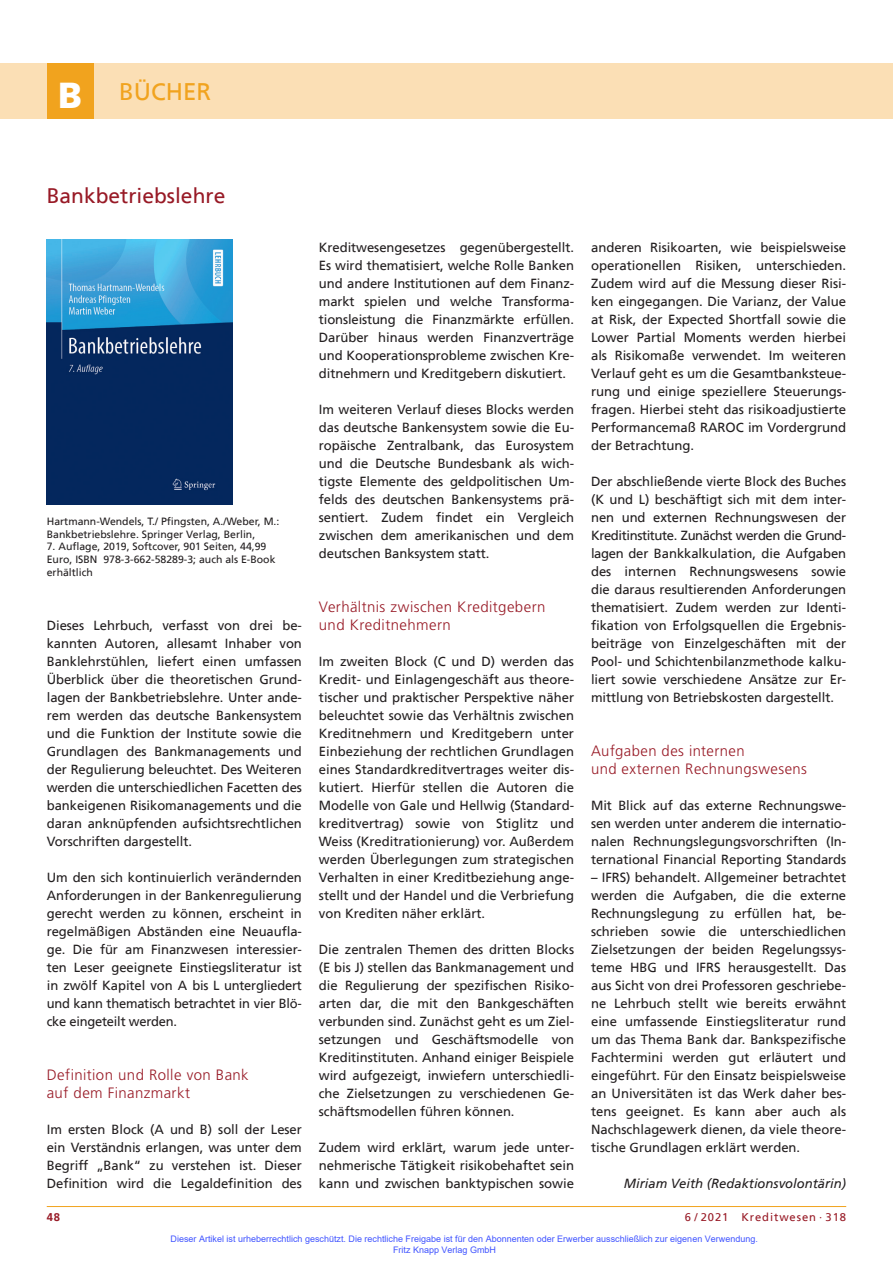
<style>
.page{position:relative;width:893px;height:1263px;background:#fff}
.page>*{position:absolute;margin:0;border:0;box-sizing:border-box;transform-origin:0 0}
.t1{font:24px "Frutiger";color:#f1a31e}
.t2{font:21px "Frutiger";color:#981a26}
.t3{font:300 15px/18px "Frutiger";letter-spacing:.03em;color:#981a26}
.t4{font:13.2px/18px "Frutiger";letter-spacing:-.005em;color:#231f20;text-align:justify}
.t5{font:italic 13.2px "Frutiger";color:#231f20}
.t6{font:11.25px "Frutiger";letter-spacing:.08em;color:#981a26}
.t7{font:700 11.25px "Frutiger";color:#981a26}
.t8{font:10.5px/12.8px "Frutiger";color:#231f20}
.t9{font:9px/10.8px "Arial";color:#4054ff}
.s1{font-weight:900;font-size:36px;color:#fff}
</style>
<div class="page">
<hr style="left:47px;top:1206px;width:799px;height:1px;background:#f1a31e">
<div style="left:0;top:64px;width:893px;height:55px;background:#fbdfb5"></div>
<div style="left:47px;top:64px;width:47px;height:55px;background:#f1a31e"></div>
<img style="left:47px;top:239px;width:185px;height:265px">
<h1 class="t1" style="left:58px;top:81px;width:154px"><span class="s1">B</span> BÜCHER</h1>
<h2 class="t2" style="left:47px;top:186px;width:180px">Bankbetriebslehre</h2>
<p class="t8" style="left:47px;top:515px;width:234px">Hartmann-Wendels, T./ Pfingsten, A./Weber, M.:<br>Bankbetriebslehre. Springer Verlag, Berlin,</p>
<p class="t8" style="left:47px;top:541px;width:230px">7. Auflage, 2019, Softcover, 901 Seiten, 44,99<br>Euro, ISBN 978-3-662-58289-3; auch als E-Book erhältlich</p>
<p class="t4" style="left:47px;top:617px;width:257px">Dieses Lehrbuch, verfasst von drei be&shy;kannten Autoren, allesamt Inhaber von Banklehrstühlen, liefert einen umfassen Überblick über die theoretischen Grund&shy;lagen der Bankbetriebslehre. Unter ande&shy;rem werden das deutsche Bankensystem und die Funktion der Institute sowie die Grundlagen des Bankmanagements und der Regulierung beleuchtet. Des Weiteren werden die unterschiedlichen Facetten des bankeigenen Risikomanagements und die daran anknüpfenden aufsichtsrechtlichen Vorschriften dargestellt.</p>
<p class="t4" style="left:47px;top:869px;width:257px">Um den sich kontinuierlich verändernden Anforderungen in der Bankenregulierung gerecht werden zu können, erscheint in regelmäßigen Abständen eine Neuaufla&shy;ge. Die für am Finanzwesen interessier&shy;ten Leser geeignete Einstiegsliteratur ist in zwölf Kapitel von A bis L untergliedert und kann thematisch betrachtet in vier Blö&shy;cke eingeteilt werden.</p>
<p class="t3" style="left:47px;top:1066px;width:204px">Definition und Rolle von Bank auf dem Finanzmarkt</p>
<p class="t4" style="left:47px;top:1121px;width:257px">Im ersten Block (A und B) soll der Leser ein Verständnis erlangen, was unter dem Begriff „Bank“ zu verstehen ist. Dieser Definition wird die Legaldefinition des</p>
<p class="t4" style="left:319px;top:239px;width:257px">Kreditwesengesetzes gegenübergestellt.<br>Es wird thematisiert, welche Rolle Banken und andere Institutionen auf dem Finanz&shy;markt spielen und welche Transforma&shy;tionsleistung die Finanzmärkte erfüllen.<br>Darüber hinaus werden Finanzverträge und Kooperationsprobleme zwischen Kre&shy;ditnehmern und Kreditgebern diskutiert.</p>
<p class="t4" style="left:319px;top:401px;width:257px">Im weiteren Verlauf dieses Blocks werden das deutsche Bankensystem sowie die Eu&shy;ropäische Zentralbank, das Eurosystem und die Deutsche Bundesbank als wich&shy;tigste Elemente des geldpolitischen Um&shy;felds des deutschen Bankensystems prä&shy;sentiert. Zudem findet ein Vergleich zwischen dem amerikanischen und dem deutschen Banksystem statt.</p>
<p class="t3" style="left:319px;top:598px;width:228px">Verhältnis zwischen Kreditgebern und Kreditnehmern</p>
<p class="t4" style="left:319px;top:653px;width:257px">Im zweiten Block (C und D) werden das Kredit- und Einlagengeschäft aus theore&shy;tischer und praktischer Perspektive näher beleuchtet sowie das Verhältnis zwischen Kreditnehmern und Kreditgebern unter Einbeziehung der rechtlichen Grundlagen eines Standardkreditvertrages weiter dis&shy;kutiert. Hierfür stellen die Autoren die Modelle von Gale und Hellwig (Standard&shy;kreditvertrag) sowie von Stiglitz und Weiss (Kreditrationierung) vor. Außerdem werden Überlegungen zum strategischen Verhalten in einer Kreditbeziehung ange&shy;stellt und der Handel und die Verbriefung von Krediten näher erklärt.</p>
<p class="t4" style="left:319px;top:941px;width:257px">Die zentralen Themen des dritten Blocks (E bis J) stellen das Bankmanagement und die Regulierung der spezifischen Risiko&shy;arten dar, die mit den Bankgeschäften verbunden sind. Zunächst geht es um Ziel&shy;setzungen und Geschäftsmodelle von Kreditinstituten. Anhand einiger Beispiele wird aufgezeigt, inwiefern unterschiedli&shy;che Zielsetzungen zu verschiedenen Ge&shy;schäftsmodellen führen können.</p>
<p class="t4" style="left:319px;top:1139px;width:257px">Zudem wird erklärt, warum jede unter&shy;nehmerische Tätigkeit risikobehaftet sein kann und zwischen banktypischen sowie</p>
<p class="t4" style="left:591px;top:239px;width:257px">anderen Risikoarten, wie beispielsweise operationellen Risiken, unterschieden.<br>Zudem wird auf die Messung dieser Risi&shy;ken eingegangen. Die Varianz, der Value at Risk, der Expected Shortfall sowie die Lower Partial Moments werden hierbei als Risikomaße verwendet. Im weiteren Verlauf geht es um die Gesamtbanksteue&shy;rung und einige speziellere Steuerungs&shy;fragen. Hierbei steht das risikoadjustierte Performancemaß RAROC im Vordergrund der Betrachtung.</p>
<p class="t4" style="left:591px;top:473px;width:257px">Der abschließende vierte Block des Buches (K und L) beschäftigt sich mit dem inter&shy;nen und externen Rechnungswesen der Kreditinstitute. Zunächst werden die Grund&shy;lagen der Bankkalkulation, die Aufgaben des internen Rechnungswesens sowie die daraus resultierenden Anforderungen thematisiert. Zudem werden zur Identi&shy;fikation von Erfolgsquellen die Ergebnis&shy;beiträge von Einzelgeschäften mit der Pool- und Schichtenbilanzmethode kalku&shy;liert sowie verschiedene Ansätze zur Er&shy;mittlung von Betriebskosten dargestellt.</p>
<p class="t3" style="left:591px;top:742px;width:217px">Aufgaben des internen<br>und externen Rechnungswesens</p>
<p class="t4" style="left:591px;top:797px;width:257px">Mit Blick auf das externe Rechnungswe&shy;sen werden unter anderem die internatio&shy;nalen Rechnungslegungsvorschriften (In&shy;ternational Financial Reporting Standards</p>
<p class="t4" style="left:591px;top:869px;width:257px">– IFRS) behandelt. Allgemeiner betrachtet werden die Aufgaben, die die externe Rechnungslegung zu erfüllen hat, be&shy;schrieben sowie die unterschiedlichen Zielsetzungen der beiden Regelungssys&shy;teme HBG und IFRS herausgestellt. Das aus Sicht von drei Professoren geschriebe&shy;ne Lehrbuch stellt wie bereits erwähnt eine umfassende Einstiegsliteratur rund um das Thema Bank dar. Bankspezifische Fachtermini werden gut erläutert und eingeführt. Für den Einsatz beispielsweise an Universitäten ist das Werk daher bes&shy;tens geeignet. Es kann aber auch als Nachschlagewerk dienen, da viele theore&shy;tische Grundlagen erklärt werden.</p>
<p class="t5" style="left:624px;top:1177px;width:224px">Miriam Veith (Redaktionsvolontärin)</p>
<p class="t7" style="left:47px;top:1211px;width:15px">48</p>
<p class="t6" style="left:685px;top:1211px;width:163px">6 / 2021 Kreditwesen · 318</p>
<p class="t9" style="left:393px;top:1233px;width:366px;text-indent:-223px">Dieser Artikel ist urheberrechtlich geschützt. Die rechtliche Freigabe ist für den Abonnenten oder Erwerber ausschließlich zur eigenen Verwendung.<br>Fritz Knapp Verlag GmbH</p>
</div>
